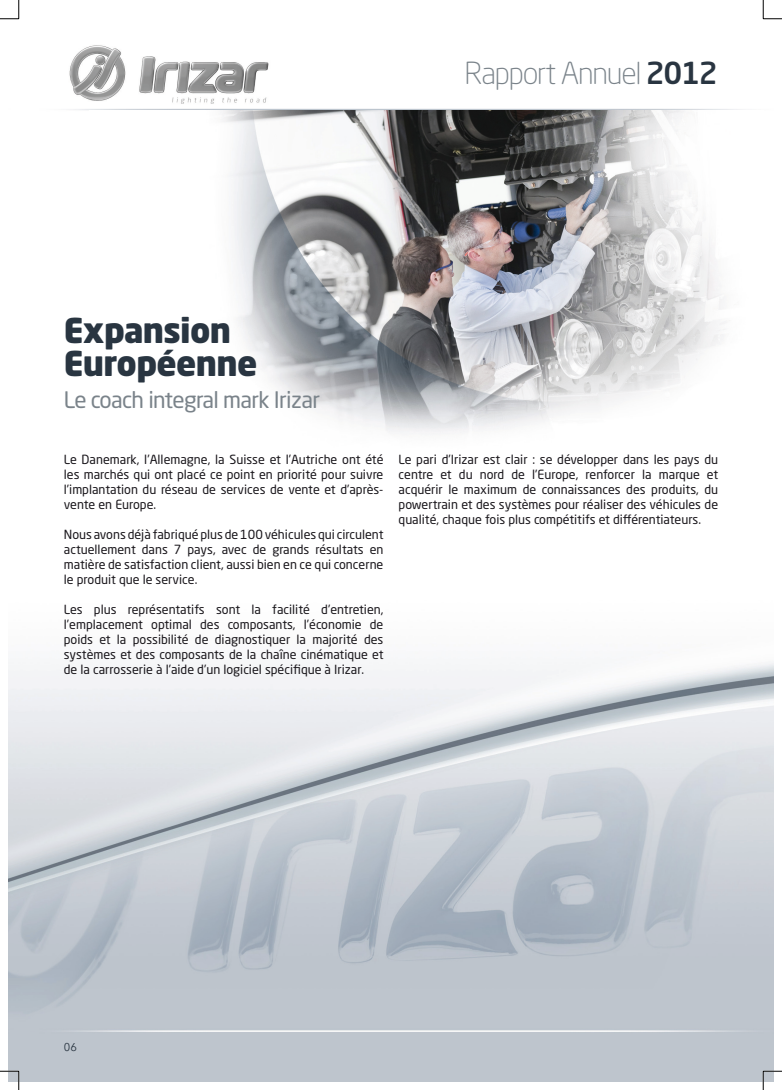
<style>
.page{position:relative;width:782px;height:1090px;background:#fff}
.page>*{position:absolute;margin:0;border:0;box-sizing:border-box;transform-origin:0 0}
.t1{font:900 33.75px "Neo Sans Std";letter-spacing:-.02em;color:#293541}
.t2{font:300 30px "Neo Sans Std";letter-spacing:-.04em;color:#7a838a}
.t3{font:22.5px "Neo Sans Std";letter-spacing:-.03em;color:#7a838a}
.t4{font:12.5px/15px "Neo Sans Std";color:#1a171c;text-align:justify}
.t5{font:11.25px "Avenir Next LT Pro";color:#293541}
.s1{font-weight:500;color:#293541}
</style>
<div class="page">
<img style="left:8px;top:45px;width:765px;height:1037px">
<img style="left:8px;top:111px;width:11px;height:354px">
<img style="left:90px;top:111px;width:673px;height:354px">
<svg style="left:0;top:0;width:20px;height:20px"></svg>
<svg style="left:0;top:1071px;width:20px;height:19px"></svg>
<svg style="left:762px;top:0;width:20px;height:20px"></svg>
<svg style="left:762px;top:1071px;width:20px;height:19px"></svg>
<p class="t2" style="left:464px;top:55px;width:254px">Rapport Annuel <span class="s1">2012</span></p>
<p class="t1" style="left:64px;top:309px;width:169px">Expansion</p>
<p class="t1" style="left:64px;top:341px;width:195px">Européenne</p>
<p class="t3" style="left:64px;top:386px;width:258px">Le coach integral mark Irizar</p>
<p class="t4" style="left:64px;top:452px;width:321px">Le Danemark, l’Allemagne, la Suisse et l’Autriche ont été les marchés qui ont placé ce point en priorité pour suivre l’implantation du réseau de services de vente et d’après&shy;vente en Europe.</p>
<p class="t4" style="left:64px;top:527px;width:321px">Nous avons déjà fabriqué plus de 100 véhicules qui circulent actuellement dans 7 pays, avec de grands résultats en matière de satisfaction client, aussi bien en ce qui concerne le produit que le service.</p>
<p class="t4" style="left:64px;top:602px;width:321px">Les plus représentatifs sont la facilité d’entretien, l’emplacement optimal des composants, l’économie de poids et la possibilité de diagnostiquer la majorité des systèmes et des composants de la chaîne cinématique et de la carrosserie à l’aide d’un logiciel spécifique à Irizar.</p>
<p class="t4" style="left:398px;top:452px;width:321px">Le pari d’Irizar est clair : se développer dans les pays du centre et du nord de l’Europe, renforcer la marque et acquérir le maximum de connaissances des produits, du powertrain et des systèmes pour réaliser des véhicules de qualité, chaque fois plus compétitifs et différentiateurs.</p>
<p class="t5" style="left:64px;top:1040px;width:15px">06</p>
</div>
